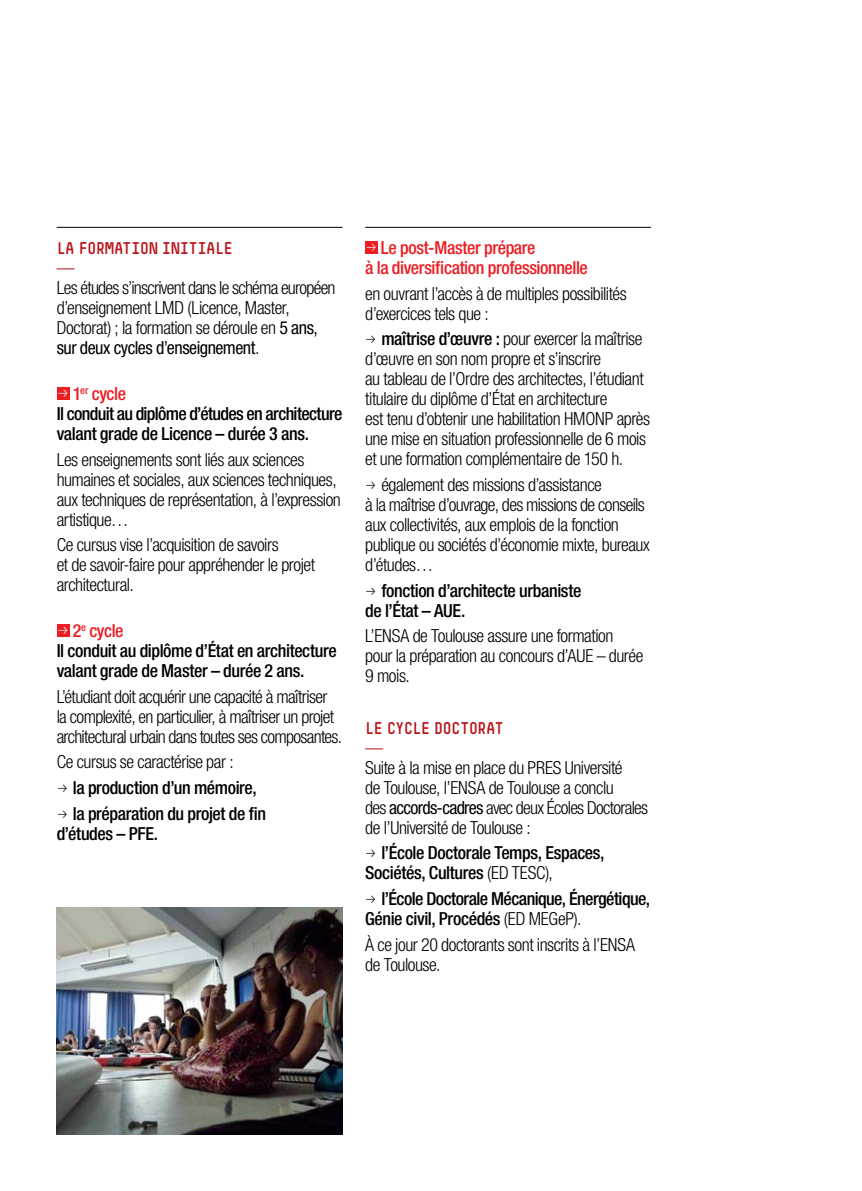
<style>
.page{position:relative;width:862px;height:1191px;background:#fff}
.page>*{position:absolute;margin:0;border:0;box-sizing:border-box;transform-origin:0 0}
.t1{font:300 condensed 18px/20px "Helvetica Neue LT Std";letter-spacing:-.025em;color:#000}
.t2{font:500 condensed 18px/20px "Helvetica Neue LT Std";letter-spacing:-.025em;color:#000}
.t3{font:500 condensed 18px/20px "Helvetica Neue LT Std";letter-spacing:-.02em;color:#ed1d24}
.t4{font:300 condensed 18px "Helvetica Neue LT Std";color:#ba141a}
.t5{font:700 16px "Simple";letter-spacing:-.005em;color:#ba141a}
.s1{font-weight:400}
.s2{color:#ed1d24}
.s3{font-weight:500}
.s4{font-weight:300}
</style>
<div class="page">
<div style="left:57px;top:387px;width:12px;height:13px;background:#ed1d24"></div>
<div style="left:57px;top:624px;width:12px;height:13px;background:#ed1d24"></div>
<div style="left:365px;top:241px;width:13px;height:13px;background:#ed1d24"></div>
<hr style="left:57px;top:227px;width:285px;height:1px;background:#000">
<hr style="left:365px;top:227px;width:286px;height:1px;background:#000">
<img style="left:57px;top:907px;width:285px;height:227px">
<p class="t5" style="left:57px;top:238px;width:177px">LA FORMATION INITIALE</p>
<p class="t4" style="left:57px;top:257px;width:19px">—</p>
<p class="t1" style="left:57px;top:277px;width:280px">Les études s’inscrivent dans le schéma européen d’enseignement LMD (Licence, Master, Doctorat) ; la formation se déroule en <span class="s1">5 ans, sur deux cycles d’enseignement</span>.</p>
<p class="t2" style="left:57px;top:383px;width:287px;text-indent:16px"><span class="s2">1</span><sup>er</sup> <span class="s2">cycle<br></span>Il conduit au diplôme d’études en architecture valant grade de Licence – durée 3 ans.</p>
<p class="t1" style="left:57px;top:449px;width:286px">Les enseignements sont liés aux sciences humaines et sociales, aux sciences techniques, aux techniques de représentation, à l’expression artistique…</p>
<p class="t1" style="left:57px;top:534px;width:260px">Ce cursus vise l’acquisition de savoirs<br>et de savoir-faire pour appréhender le projet architectural.</p>
<p class="t2" style="left:57px;top:620px;width:281px;text-indent:16px"><span class="s2">2</span><sup>e</sup> <span class="s2">cycle<br></span>Il conduit au diplôme d’État en architecture valant grade de Master – durée 2 ans.</p>
<p class="t1" style="left:57px;top:686px;width:287px">L’étudiant doit acquérir une capacité à maîtriser la complexité, en particulier, à maîtriser un projet architectural urbain dans toutes ses composantes.</p>
<p class="t1" style="left:57px;top:751px;width:178px">Ce cursus se caractérise par :</p>
<p class="t2" style="left:73px;top:774px;width:195px;line-height:25.6px">la production d’un mémoire, la préparation du projet de fin</p>
<p class="t2" style="left:57px;top:823px;width:103px">d’études – PFE.</p>
<p class="t3" style="left:365px;top:237px;width:224px;text-indent:16px">Le post-Master prépare<br>à la diversification professionnelle</p>
<p class="t1" style="left:365px;top:283px;width:263px">en ouvrant l’accès à de multiples possibilités d’exercices tels que :</p>
<p class="t1" style="left:365px;top:329px;width:286px;text-indent:16px"><span class="s3">maîtrise d’œuvre :</span> pour exercer la maîtrise d’œuvre en son nom propre et s’inscrire<br>au tableau de l’Ordre des architectes, l’étudiant titulaire du diplôme d’État en architecture<br>est tenu d’obtenir une habilitation HMONP après une mise en situation professionnelle de 6 mois et une formation complémentaire de 150 h.</p>
<p class="t1" style="left:365px;top:474px;width:286px;text-indent:16px">également des missions d’assistance<br>à la maîtrise d’ouvrage, des missions de conseils aux collectivités, aux emplois de la fonction publique ou sociétés d’économie mixte, bureaux d’études…</p>
<p class="t2" style="left:365px;top:580px;width:218px;text-indent:16px">fonction d’architecte urbaniste de l’État – AUE.</p>
<p class="t1" style="left:365px;top:626px;width:280px">L’ENSA de Toulouse assure une formation pour la préparation au concours d’AUE – durée<br>9 mois.</p>
<p class="t5" style="left:365px;top:718px;width:140px">LE CYCLE DOCTORAT</p>
<p class="t4" style="left:365px;top:737px;width:19px">—</p>
<p class="t1" style="left:365px;top:757px;width:284px">Suite à la mise en place du PRES Université<br>de Toulouse, l’ENSA de Toulouse a conclu<br>des <span class="s1">accords-cadres</span> avec deux Écoles Doctorales de l’Université de Toulouse :</p>
<p class="t2" style="left:365px;top:843px;width:241px;text-indent:16px">l’École Doctorale Temps, Espaces,<br>Sociétés, Cultures <span class="s4">(ED TESC),</span></p>
<p class="t2" style="left:365px;top:888px;width:286px;text-indent:16px">l’École Doctorale Mécanique, Énergétique,<br>Génie civil, Procédés <span class="s4">(ED MEGeP).</span></p>
<p class="t1" style="left:365px;top:934px;width:271px">À ce jour 20 doctorants sont inscrits à l’ENSA de Toulouse.</p>
</div>
